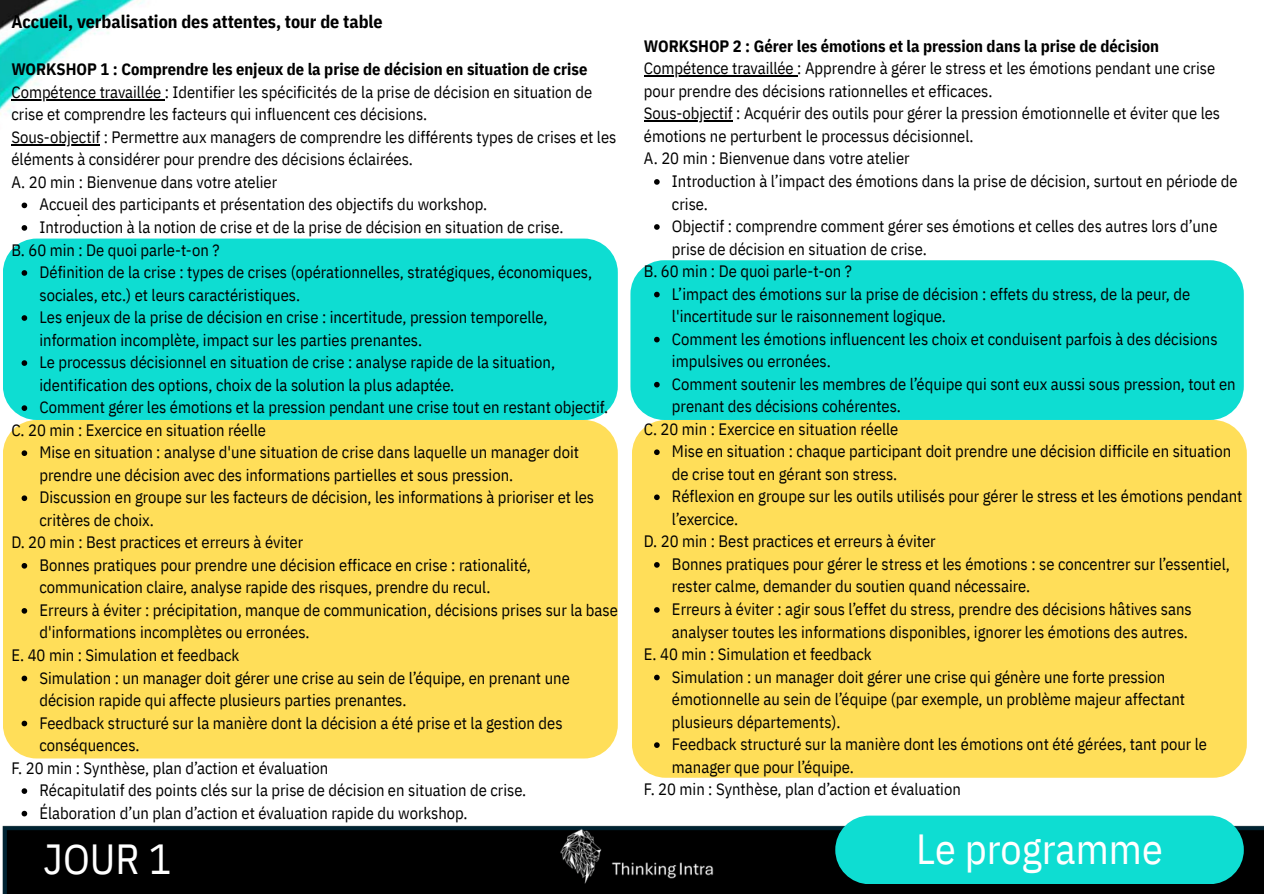
<style>
.page{position:relative;width:1264px;height:894px;background:#fff}
.page>*{position:absolute;margin:0;border:0;box-sizing:border-box;transform-origin:0 0}
.t1{font:42px "IBM Plex Sans Cond";color:#fff}
.t2{font:700 18px "IBM Plex Sans Cond";color:#000}
.t3{font:16.5px/22.5px "IBM Plex Sans Cond";color:#000}
.t4{font:700 16.5px "IBM Plex Sans Cond";color:#000}
.t5{font:14.4px "IBM Plex Sans Cond";color:#000}
</style>
<div class="page">
<img style="left:0;top:0;width:165px;height:146px">
<img style="left:2px;top:812px;width:1261px;height:81px">
<img style="left:561px;top:827px;width:163px;height:62px">
<div style="left:835px;top:815px;width:408px;height:68px;background:#0eddd2;border-radius:34px"></div>
<div style="left:3px;top:238px;width:615px;height:182px;background:#0eddd2;border-radius:34px"></div>
<div style="left:3px;top:420px;width:614px;height:338px;background:#ffde59;border-radius:34px"></div>
<hr style="left:11px;top:99px;width:154px;height:1px;background:#000">
<hr style="left:11px;top:144px;width:89px;height:1px;background:#000">
<svg style="left:22px;top:202px;width:5px;height:6px"></svg>
<svg style="left:22px;top:225px;width:5px;height:6px"></svg>
<svg style="left:22px;top:270px;width:5px;height:6px"></svg>
<svg style="left:22px;top:315px;width:5px;height:6px"></svg>
<svg style="left:22px;top:360px;width:5px;height:6px"></svg>
<svg style="left:22px;top:405px;width:5px;height:6px"></svg>
<svg style="left:22px;top:450px;width:5px;height:6px"></svg>
<svg style="left:22px;top:495px;width:5px;height:6px"></svg>
<svg style="left:22px;top:563px;width:5px;height:5px"></svg>
<svg style="left:22px;top:608px;width:5px;height:5px"></svg>
<svg style="left:22px;top:675px;width:5px;height:6px"></svg>
<svg style="left:22px;top:720px;width:5px;height:6px"></svg>
<svg style="left:22px;top:788px;width:5px;height:5px"></svg>
<svg style="left:22px;top:810px;width:5px;height:6px"></svg>
<svg style="left:22px;top:833px;width:5px;height:5px"></svg>
<div style="left:630px;top:260px;width:613px;height:160px;background:#0eddd2;border-radius:34px"></div>
<div style="left:632px;top:420px;width:614px;height:357px;background:#ffde59;border-radius:34px"></div>
<hr style="left:644px;top:75px;width:153px;height:2px;background:#000">
<hr style="left:644px;top:120px;width:88px;height:2px;background:#000">
<svg style="left:654px;top:179px;width:5px;height:6px"></svg>
<svg style="left:654px;top:224px;width:5px;height:6px"></svg>
<svg style="left:654px;top:292px;width:5px;height:5px"></svg>
<svg style="left:654px;top:337px;width:5px;height:5px"></svg>
<svg style="left:654px;top:382px;width:5px;height:5px"></svg>
<svg style="left:654px;top:449px;width:5px;height:6px"></svg>
<svg style="left:654px;top:494px;width:5px;height:6px"></svg>
<svg style="left:654px;top:562px;width:5px;height:5px"></svg>
<svg style="left:654px;top:607px;width:5px;height:5px"></svg>
<svg style="left:654px;top:674px;width:5px;height:6px"></svg>
<svg style="left:654px;top:742px;width:5px;height:5px"></svg>
<p class="t2" style="left:11px;top:10px;width:373px">Accueil, verbalisation des attentes, tour de table</p>
<p class="t4" style="left:11px;top:58px;width:577px">WORKSHOP 1 : Comprendre les enjeux de la prise de décision en situation de crise</p>
<p class="t3" style="left:11px;top:80px;width:582px">Compétence travaillée : Identifier les spécificités de la prise de décision en situation de crise et comprendre les facteurs qui influencent ces décisions.</p>
<p class="t3" style="left:11px;top:125px;width:606px">Sous-objectif : Permettre aux managers de comprendre les différents types de crises et les éléments à considérer pour prendre des décisions éclairées.</p>
<p class="t3" style="left:11px;top:170px;width:267px">A. 20 min : Bienvenue dans votre atelier</p>
<p class="t3" style="left:39px;top:193px;width:449px">Accueil des participants et présentation des objectifs du workshop.</p>
<p class="t3" style="left:39px;top:215px;width:525px">Introduction à la notion de crise et de la prise de décision en situation de crise.</p>
<p class="t3" style="left:11px;top:238px;width:209px">B. 60 min : De quoi parle-t-on ?</p>
<p class="t3" style="left:39px;top:260px;width:554px">Définition de la crise : types de crises (opérationnelles, stratégiques, économiques, sociales, etc.) et leurs caractéristiques.</p>
<p class="t3" style="left:39px;top:305px;width:509px">Les enjeux de la prise de décision en crise : incertitude, pression temporelle, information incomplète, impact sur les parties prenantes.</p>
<p class="t3" style="left:39px;top:350px;width:517px">Le processus décisionnel en situation de crise : analyse rapide de la situation, identification des options, choix de la solution la plus adaptée.</p>
<p class="t3" style="left:39px;top:395px;width:570px">Comment gérer les émotions et la pression pendant une crise tout en restant objectif.</p>
<p class="t3" style="left:11px;top:418px;width:256px">C. 20 min : Exercice en situation réelle</p>
<p class="t3" style="left:39px;top:440px;width:541px">Mise en situation : analyse d'une situation de crise dans laquelle un manager doit prendre une décision avec des informations partielles et sous pression.</p>
<p class="t3" style="left:39px;top:485px;width:556px">Discussion en groupe sur les facteurs de décision, les informations à prioriser et les critères de choix.</p>
<p class="t3" style="left:11px;top:530px;width:293px">D. 20 min : Best practices et erreurs à éviter</p>
<p class="t3" style="left:39px;top:553px;width:493px">Bonnes pratiques pour prendre une décision efficace en crise : rationalité, communication claire, analyse rapide des risques, prendre du recul.</p>
<p class="t3" style="left:39px;top:598px;width:580px">Erreurs à éviter : précipitation, manque de communication, décisions prises sur la base d'informations incomplètes ou erronées.</p>
<p class="t3" style="left:11px;top:643px;width:229px">E. 40 min : Simulation et feedback</p>
<p class="t3" style="left:39px;top:666px;width:532px">Simulation : un manager doit gérer une crise au sein de l’équipe, en prenant une décision rapide qui affecte plusieurs parties prenantes.</p>
<p class="t3" style="left:39px;top:711px;width:524px">Feedback structuré sur la manière dont la décision a été prise et la gestion des conséquences.</p>
<p class="t3" style="left:11px;top:756px;width:318px">F. 20 min : Synthèse, plan d’action et évaluation</p>
<p class="t3" style="left:39px;top:778px;width:488px">Récapitulatif des points clés sur la prise de décision en situation de crise.</p>
<p class="t3" style="left:39px;top:801px;width:429px">Élaboration d’un plan d’action et évaluation rapide du workshop.</p>
<p class="t5" style="left:77px;top:201px;width:5px">:</p>
<h2 class="t1" style="left:44px;top:830px;width:129px">JOUR 1</h2>
<p class="t4" style="left:644px;top:35px;width:516px">WORKSHOP 2 : Gérer les émotions et la pression dans la prise de décision</p>
<p class="t3" style="left:644px;top:57px;width:572px">Compétence travaillée : Apprendre à gérer le stress et les émotions pendant une crise pour prendre des décisions rationnelles et efficaces.</p>
<p class="t3" style="left:644px;top:102px;width:577px">Sous-objectif : Acquérir des outils pour gérer la pression émotionnelle et éviter que les émotions ne perturbent le processus décisionnel.</p>
<p class="t3" style="left:644px;top:147px;width:267px">A. 20 min : Bienvenue dans votre atelier</p>
<p class="t3" style="left:672px;top:169px;width:567px">Introduction à l’impact des émotions dans la prise de décision, surtout en période de crise.</p>
<p class="t3" style="left:672px;top:214px;width:547px">Objectif : comprendre comment gérer ses émotions et celles des autres lors d’une prise de décision en situation de crise.</p>
<p class="t3" style="left:644px;top:259px;width:209px">B. 60 min : De quoi parle-t-on ?</p>
<p class="t3" style="left:672px;top:282px;width:520px">L’impact des émotions sur la prise de décision : effets du stress, de la peur, de l'incertitude sur le raisonnement logique.</p>
<p class="t3" style="left:672px;top:327px;width:547px">Comment les émotions influencent les choix et conduisent parfois à des décisions impulsives ou erronées.</p>
<p class="t3" style="left:672px;top:372px;width:565px">Comment soutenir les membres de l’équipe qui sont eux aussi sous pression, tout en prenant des décisions cohérentes.</p>
<p class="t3" style="left:644px;top:417px;width:256px">C. 20 min : Exercice en situation réelle</p>
<p class="t3" style="left:672px;top:440px;width:560px">Mise en situation : chaque participant doit prendre une décision difficile en situation de crise tout en gérant son stress.</p>
<p class="t3" style="left:672px;top:485px;width:572px">Réflexion en groupe sur les outils utilisés pour gérer le stress et les émotions pendant l’exercice.</p>
<p class="t3" style="left:644px;top:530px;width:293px">D. 20 min : Best practices et erreurs à éviter</p>
<p class="t3" style="left:672px;top:552px;width:559px">Bonnes pratiques pour gérer le stress et les émotions : se concentrer sur l’essentiel, rester calme, demander du soutien quand nécessaire.</p>
<p class="t3" style="left:672px;top:597px;width:521px">Erreurs à éviter : agir sous l’effet du stress, prendre des décisions hâtives sans analyser toutes les informations disponibles, ignorer les émotions des autres.</p>
<p class="t3" style="left:644px;top:642px;width:229px">E. 40 min : Simulation et feedback</p>
<p class="t3" style="left:672px;top:665px;width:514px">Simulation : un manager doit gérer une crise qui génère une forte pression émotionnelle au sein de l’équipe (par exemple, un problème majeur affectant plusieurs départements).</p>
<h1 class="t3" style="left:672px;top:732px;width:536px">Feedback structuré sur la manière dont les émotions ont été gérées, tant pour le manager que pour l’équipe.</h1>
<p class="t3" style="left:644px;top:777px;width:318px">F. 20 min : Synthèse, plan d’action et évaluation</p>
<p class="t1" style="left:916px;top:820px;width:248px">Le programme</p>
</div>
